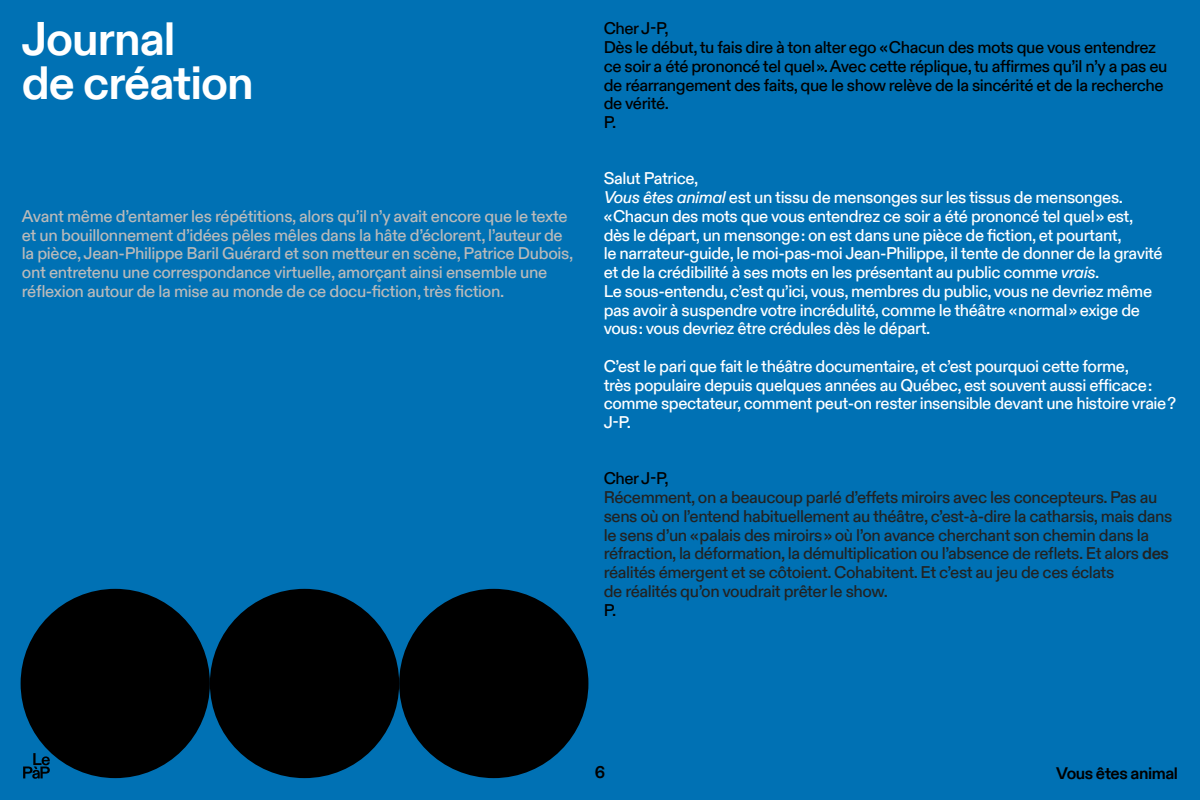
<style>
.page{position:relative;width:1200px;height:800px;background:#0071b4}
.page>*{position:absolute;margin:0;border:0;box-sizing:border-box;transform-origin:0 0}
.t1{font:700 47.5px/44.4px "ABC Diatype";letter-spacing:-.02em;color:#fff}
.t2{font:500 16.88px/18.8px "ABC Diatype";letter-spacing:-.025em;color:#fff}
.t3{font:500 16.88px/18.8px "ABC Diatype";letter-spacing:-.025em;color:#222}
.t4{font:500 16.88px/18.8px "ABC Diatype";letter-spacing:-.02em;color:#bababa}
.t5{font:500 16.88px/18.8px "ABC Diatype";letter-spacing:-.025em;color:#000}
.t6{font:700 16.88px "ABC Diatype";letter-spacing:-.025em;color:#000}
.s1{font-style:italic}
.s2{font-weight:700}
</style>
<div class="page">
<div style="left:210px;top:589px;width:189px;height:189px;background:#000;border-radius:50%"></div>
<div style="left:399px;top:589px;width:189px;height:189px;background:#000;border-radius:50%"></div>
<div style="left:21px;top:589px;width:189px;height:189px;background:#000;border-radius:50%"></div>
<svg style="left:23px;top:753px;width:27px;height:26px"></svg>
<h1 class="t1" style="left:22px;top:14px;width:233px">Journal<br>de création</h1>
<p class="t4" style="left:22px;top:206px;width:553px">Avant même d’entamer les répétitions, alors qu’il n’y avait encore que le texte et un bouillonnement d’idées pêles mêles dans la hâte d’éclorent, l’auteur de la pièce, Jean-Philippe Baril Guérard et son metteur en scène, Patrice Dubois, ont entretenu une correspondance virtuelle, amorçant ainsi ensemble une réflexion autour de la mise au monde de ce docu-fiction, très fiction.</p>
<p class="t5" style="left:604px;top:18px;width:565px">Cher J-P,<br>Dès le début, tu fais dire à ton alter ego « Chacun des mots que vous entendrez ce soir a été prononcé tel quel ». Avec cette réplique, tu affirmes qu’il n’y a pas eu de réarrangement des faits, que le show relève de la sincérité et de la recherche de vérité.<br>P.</p>
<p class="t2" style="left:604px;top:168px;width:561px">Salut Patrice,<br><span class="s1">Vous êtes animal</span> est un tissu de mensonges sur les tissus de mensonges.<br>« Chacun des mots que vous entendrez ce soir a été prononcé tel quel » est, dès le départ, un mensonge : on est dans une pièce de fiction, et pourtant,<br>le narrateur-guide, le moi-pas-moi Jean-Philippe, il tente de donner de la gravité et de la crédibilité à ses mots en les présentant au public comme <span class="s1">vrais</span>.<br>Le sous-entendu, c’est qu’ici, vous, membres du public, vous ne devriez même pas avoir à suspendre votre incrédulité, comme le théâtre « normal » exige de vous : vous devriez être crédules dès le départ.</p>
<p class="t2" style="left:604px;top:356px;width:574px">C’est le pari que fait le théâtre documentaire, et c’est pourquoi cette forme,<br>très populaire depuis quelques années au Québec, est souvent aussi efficace : comme spectateur, comment peut-on rester insensible devant une histoire vraie ?<br>J-P.</p>
<p class="t5" style="left:604px;top:468px;width:66px">Cher J-P,</p>
<p class="t3" style="left:604px;top:487px;width:570px">Récemment, on a beaucoup parlé d’effets miroirs avec les concepteurs. Pas au sens où on l’entend habituellement au théâtre, c’est-à-dire la catharsis, mais dans le sens d’un « palais des miroirs » où l’on avance cherchant son chemin dans la réfraction, la déformation, la démultiplication ou l’absence de reflets. Et alors <span class="s2">des </span>réalités émergent et se côtoient. Cohabitent. Et c’est au jeu de ces éclats<br>de réalités qu’on voudrait prêter le show.</p>
<p class="t5" style="left:604px;top:599px;width:14px">P.</p>
<p class="t6" style="left:595px;top:759px;width:12px">6</p>
<p class="t6" style="left:1056px;top:760px;width:123px">Vous êtes animal</p>
</div>
